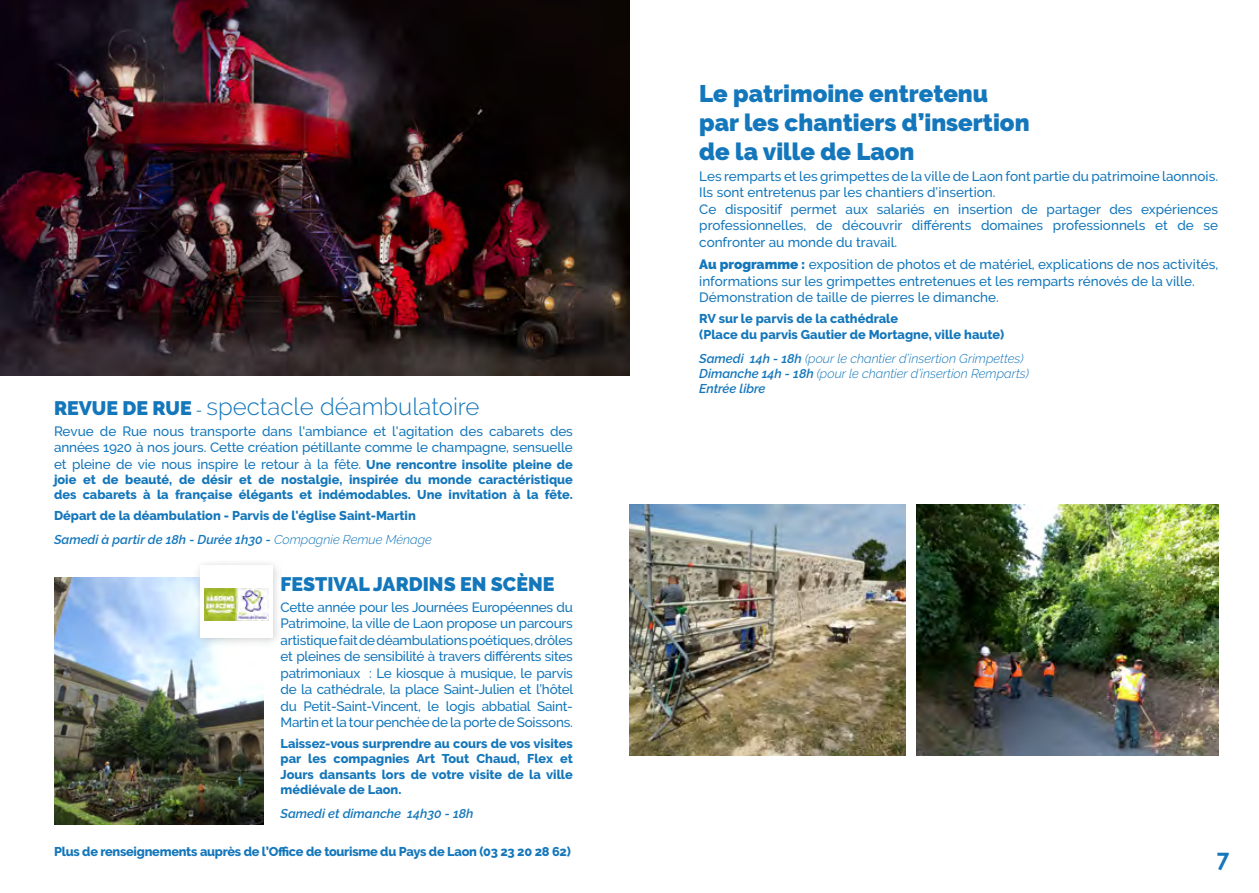
<style>
.page{position:relative;width:1259px;height:893px;background:#fff}
.page>*{position:absolute;margin:0;border:0;box-sizing:border-box;transform-origin:0 0}
.t1{font:900 24px/28.8px "Raleway";color:#1477bb}
.t2{font:300 24px "Raleway";color:#1477bb}
.t3{font:700 24px "Century Gothic";color:#1477bb}
.t4{font:900 19.5px "Raleway";color:#1477bb}
.t5{font:500 13.5px/16.5px "Raleway";color:#1477bb}
.t6{font:800 12.75px/15.3px "Raleway";color:#1477bb}
.t7{font:italic 300 12.75px/15.3px "Raleway";color:#1477bb}
.t8{font:800 12.75px "Raleway";letter-spacing:-.02em;color:#1477bb}
.t9{font:italic 600 12.75px "Raleway";color:#1477bb}
.s1{font-weight:900;font-size:19.5px}
.s2{font-family:"Times";font-weight:400;font-size:18px;color:#016e97}
.s3{font-weight:800;font-size:12.75px}
.s4{font-weight:600;font-style:italic}
.s5{font-weight:300;font-style:italic}
.s6{font-weight:900}
.s7{font-weight:600}
</style>
<div class="page">
<img style="left:629px;top:505px;width:276px;height:251px">
<img style="left:916px;top:505px;width:302px;height:251px">
<img style="left:54px;top:577px;width:210px;height:247px">
<div style="left:193px;top:559px;width:89px;height:89px;background:#000;opacity:.2"></div>
<div style="left:201px;top:566px;width:72px;height:72px;background:#fff"></div>
<img style="left:205px;top:588px;width:63px;height:32px">
<img style="left:0;top:0;width:629px;height:376px">
<h1 class="t2" style="left:54px;top:392px;width:427px"><span class="s1">REVUE DE RUE</span> <span class="s2">-</span> spectacle déambulatoire</h1>
<p class="t5" style="left:54px;top:423px;width:520px;text-align:justify">Revue de Rue nous transporte dans l'ambiance et l'agitation des cabarets des années 1920 à nos jours. Cette création pétillante comme le champagne, sensuelle et pleine de vie nous inspire le retour à la fête. <span class="s3">Une rencontre insolite pleine de</span></p>
<p class="t6" style="left:54px;top:472px;width:520px">joie et de beauté, de désir et de nostalgie, inspirée du monde caractéristique des cabarets à la française élégants et indémodables. Une invitation à la fête.</p>
<p class="t6" style="left:54px;top:504px;width:379px;line-height:24px">Départ de la déambulation - Parvis de l'église Saint-Martin<br><span class="s4">Samedi à partir de 18h - Durée 1h30 -</span> <span class="s5">Compagnie Remue Ménage</span></p>
<h2 class="t4" style="left:280px;top:572px;width:275px">FESTIVAL JARDINS EN SCÈNE</h2>
<p class="t5" style="left:280px;top:599px;width:294px;text-align:justify">Cette année pour les Journées Européennes du Patrimoine, la ville de Laon propose un parcours artistique fait de déambulations poétiques, drôles et pleines de sensibilité à travers différents sites patrimoniaux : Le kiosque à musique, le parvis de la cathédrale, la place Saint-Julien et l’hôtel du Petit-Saint-Vincent, le logis abbatial Saint-Martin et la tour penchée de la porte de Soissons.</p>
<p class="t6" style="left:280px;top:736px;width:294px;text-align:justify">Laissez-vous surprendre au cours de vos visites par les compagnies Art Tout Chaud, Flex et Jours dansants lors de votre visite de la ville médiévale de Laon.</p>
<p class="t9" style="left:280px;top:806px;width:194px">Samedi et dimanche 14h30 - 18h</p>
<p class="t8" style="left:54px;top:844px;width:518px">Plus de renseignements auprès de l’Office de tourisme du Pays de Laon (03 23 20 28 62)</p>
<h1 class="t1" style="left:699px;top:79px;width:332px">Le patrimoine entretenu par les chantiers d’insertion de la ville de Laon</h1>
<p class="t5" style="left:699px;top:168px;width:520px">Les remparts et les grimpettes de la ville de Laon font partie du patrimoine laonnois.<br>Ils sont entretenus par les chantiers d’insertion.<br>Ce dispositif permet aux salariés en insertion de partager des expériences professionnelles, de découvrir différents domaines professionnels et de se confronter au monde du travail.</p>
<p class="t5" style="left:699px;top:256px;width:520px"><span class="s6">Au programme :</span> exposition de photos et de matériel, explications de nos activités, informations sur les grimpettes entretenues et les remparts rénovés de la ville.<br>Démonstration de taille de pierres le dimanche.</p>
<p class="t6" style="left:699px;top:311px;width:306px">RV sur le parvis de la cathédrale<br>(Place du parvis Gautier de Mortagne, ville haute)</p>
<p class="t7" style="left:699px;top:350px;width:331px"><span class="s7">Samedi 14h - 18h</span> (pour le chantier d’insertion Grimpettes)<br><span class="s7">Dimanche 14h - 18h</span> (pour le chantier d’insertion Remparts)<br><span class="s7">Entrée libre</span></p>
<h1 class="t3" style="left:1216px;top:846px;width:15px">7</h1>
</div>
